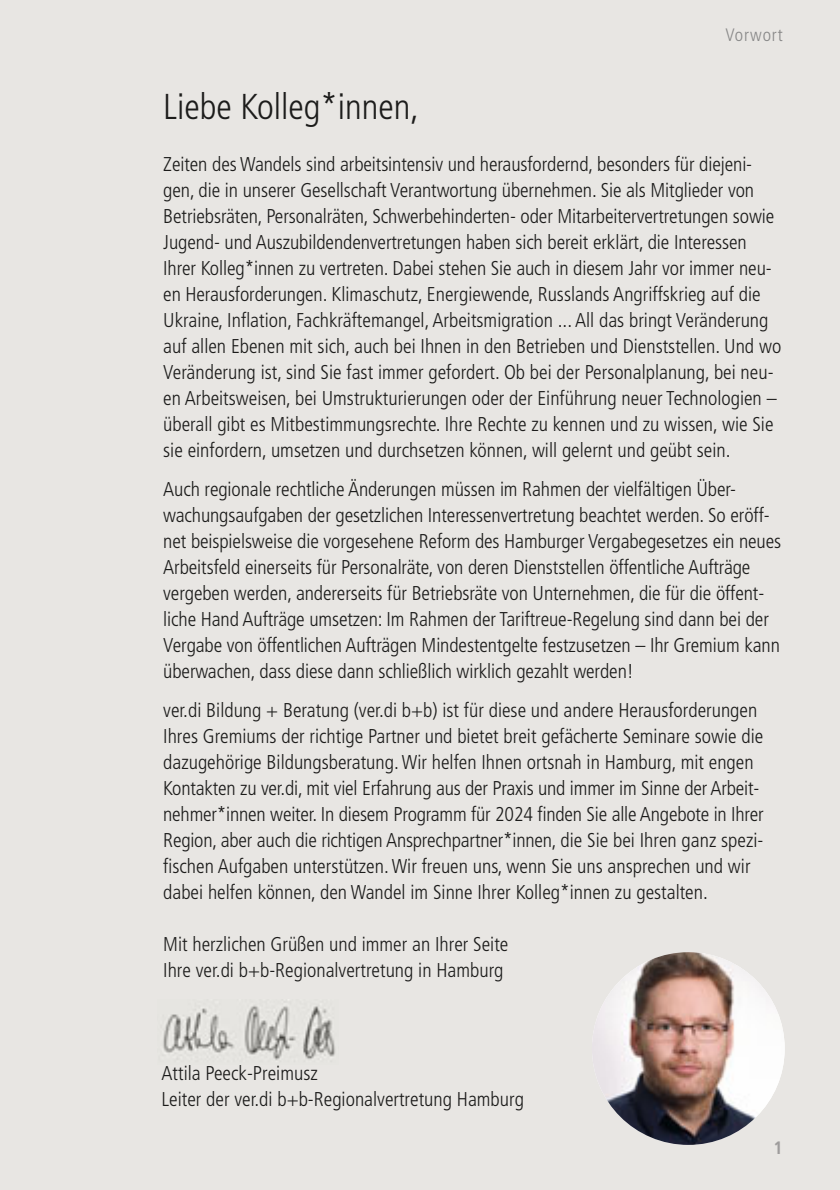
<style>
.page{position:relative;width:840px;height:1190px;background:#e8e6e3}
.page>*{position:absolute;margin:0;border:0;box-sizing:border-box;transform-origin:0 0}
.t1{font:300 condensed 36px "Frutiger LT Std";color:#1c1c1b}
.t2{font:300 condensed 20px/26px "Frutiger LT Std";letter-spacing:-.005em;color:#1c1c1b}
.t3{font:300 condensed 18px "Frutiger LT Std";letter-spacing:.05em;color:#878787}
.t4{font:700 condensed 18px "Frutiger LT Std";color:#9e9c9c}
</style>
<div class="page">
<img style="left:163px;top:1005px;width:172px;height:55px">
<img style="left:592px;top:952px;width:193px;height:193px;border-radius:50%">
<p class="t3" style="left:725px;top:26px;width:59px">Vorwort</p>
<h1 class="t1" style="left:163px;top:89px;width:257px">Liebe Kolleg*innen,</h1>
<p class="t2" style="left:163px;top:152px;width:620px">Zeiten des Wandels sind arbeitsintensiv und herausfordernd, besonders für diejeni&shy;gen, die in unserer Gesellschaft Verantwortung übernehmen. Sie als Mitglieder von Betriebsräten, Personalräten, Schwerbehinderten- oder Mitarbeitervertretungen sowie Jugend- und Auszubildendenvertretungen haben sich bereit erklärt, die Interessen Ihrer Kolleg*innen zu vertreten. Dabei stehen Sie auch in diesem Jahr vor immer neu&shy;en Herausforderungen. Klimaschutz, Energiewende, Russlands Angriffskrieg auf die Ukraine, Inflation, Fachkräftemangel, Arbeitsmigration ... All das bringt Veränderung auf allen Ebenen mit sich, auch bei Ihnen in den Betrieben und Dienststellen. Und wo Veränderung ist, sind Sie fast immer gefordert. Ob bei der Personalplanung, bei neu&shy;en Arbeitsweisen, bei Umstrukturierungen oder der Einführung neuer Technologien – überall gibt es Mitbestimmungsrechte. Ihre Rechte zu kennen und zu wissen, wie Sie sie einfordern, umsetzen und durchsetzen können, will gelernt und geübt sein.</p>
<p class="t2" style="left:163px;top:477px;width:620px">Auch regionale rechtliche Änderungen müssen im Rahmen der vielfältigen Über&shy;wachungsaufgaben der gesetzlichen Interessenvertretung beachtet werden. So eröff&shy;net beispielsweise die vorgesehene Reform des Hamburger Vergabegesetzes ein neues Arbeitsfeld einerseits für Personalräte, von deren Dienststellen öffentliche Aufträge vergeben werden, andererseits für Betriebsräte von Unternehmen, die für die öffent&shy;liche Hand Aufträge umsetzen: Im Rahmen der Tariftreue-Regelung sind dann bei der Vergabe von öffentlichen Aufträgen Mindestentgelte festzusetzen – Ihr Gremium kann überwachen, dass diese dann schließlich wirklich gezahlt werden!</p>
<p class="t2" style="left:163px;top:698px;width:602px">ver.di Bildung + Beratung (ver.di b+b) ist für diese und andere Herausforderungen Ihres Gremiums der richtige Partner und bietet breit gefächerte Seminare sowie die dazugehörige Bildungsberatung. Wir helfen Ihnen ortsnah in Hamburg, mit engen Kontakten zu ver.di, mit viel Erfahrung aus der Praxis und immer im Sinne der Arbeit&shy;nehmer*innen weiter. In diesem Programm für 2024 finden Sie alle Angebote in Ihrer Region, aber auch die richtigen Ansprechpartner*innen, die Sie bei Ihren ganz spezi&shy;fischen Aufgaben unterstützen. Wir freuen uns, wenn Sie uns ansprechen und wir dabei helfen können, den Wandel im Sinne Ihrer Kolleg*innen zu gestalten.</p>
<p class="t2" style="left:163px;top:932px;width:347px">Mit herzlichen Grüßen und immer an Ihrer Seite<br>Ihre ver.di b+b-Regionalvertretung in Hamburg</p>
<p class="t2" style="left:161px;top:1061px;width:364px">Attila Peeck-Preimusz<br>Leiter der ver.di b+b-Regionalvertretung Hamburg</p>
<p class="t4" style="left:773px;top:1139px;width:11px">1</p>
</div>
